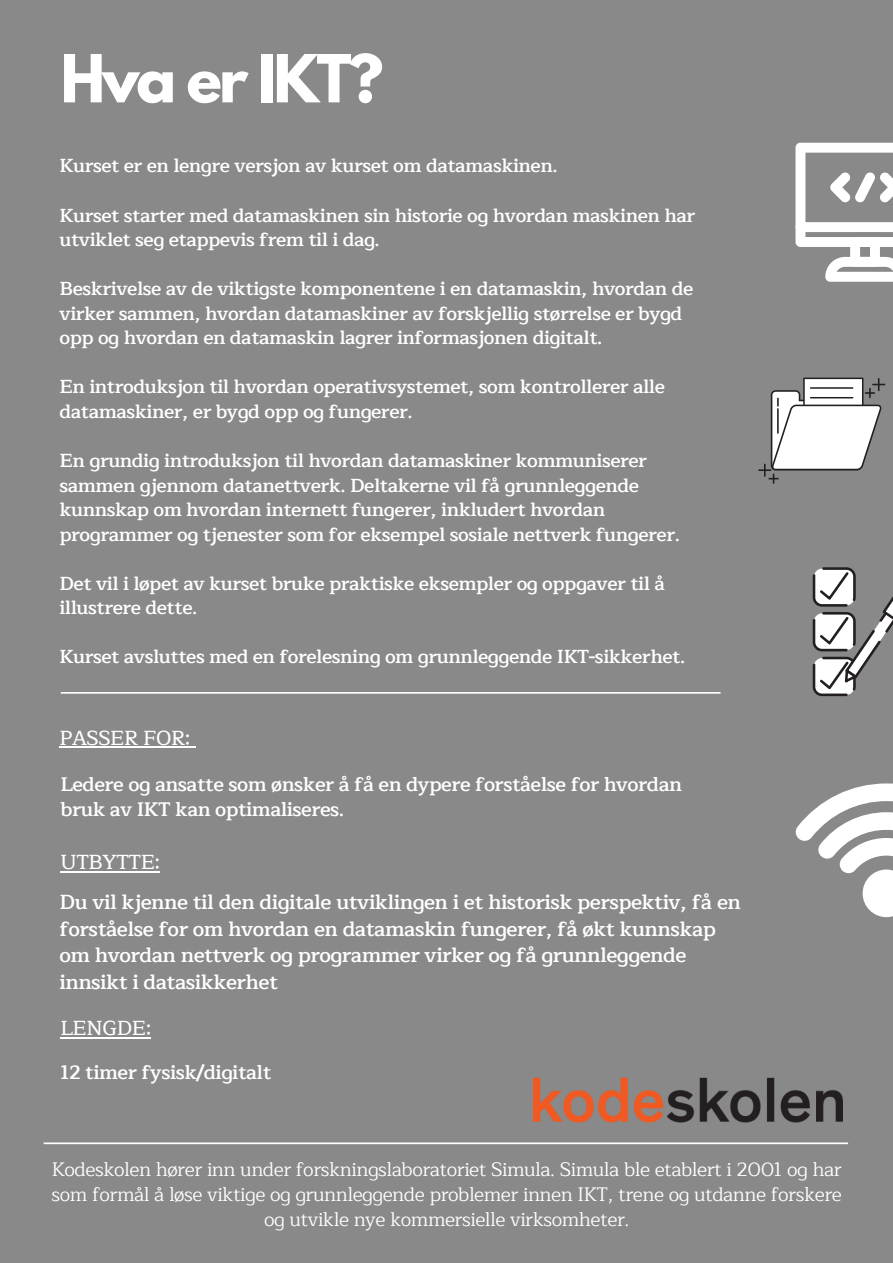
<style>
.page{position:relative;width:893px;height:1263px;background:#898989}
.page>*{position:absolute;margin:0;border:0;box-sizing:border-box;transform-origin:0 0}
.t1{font:700 58.65px "League Spartan";letter-spacing:-.05em;color:#fff}
.t2{font:600 20.62px/26.5px "Maitree";letter-spacing:-.025em;color:#fff}
.t3{font:500 20.62px "Maitree";letter-spacing:-.025em;color:#fff}
.t4{font:600 19.88px/25.3px "Maitree";letter-spacing:-.025em;color:#fff}
.t5{font:19.35px/24.9px "Maitree";letter-spacing:-.025em;color:#fff;text-align:center}
.t6{font:600 19.12px/24.5px "Maitree";letter-spacing:-.025em;color:#fff}
</style>
<div class="page">
<img style="left:533px;top:1077px;width:310px;height:46px">
<hr style="left:59px;top:746px;width:131px;height:2px;background:#fff">
<hr style="left:60px;top:870px;width:100px;height:2px;background:#fff">
<hr style="left:60px;top:1037px;width:91px;height:2px;background:#fff">
<hr style="left:61px;top:692px;width:659px;height:2px;background:#fff">
<svg style="left:795px;top:143px;width:98px;height:139px"></svg>
<svg style="left:795px;top:783px;width:98px;height:134px"></svg>
<svg style="left:758px;top:378px;width:127px;height:106px"></svg>
<svg style="left:812px;top:567px;width:81px;height:129px"></svg>
<hr style="left:44px;top:1142px;width:804px;height:2px;background:#fff">
<p class="t1" style="left:60px;top:50px;width:324px">Hva er IKT?</p>
<p class="t6" style="left:59px;top:154px;width:499px">Kurset er en lengre versjon av kurset om datamaskinen.</p>
<p class="t6" style="left:59px;top:203px;width:637px">Kurset starter med datamaskinen sin historie og hvordan maskinen har utviklet seg etappevis frem til i dag.</p>
<p class="t6" style="left:59px;top:277px;width:635px">Beskrivelse av de viktigste komponentene i en datamaskin, hvordan de virker sammen, hvordan datamaskiner av forskjellig størrelse er bygd opp og hvordan en datamaskin lagrer informasjonen digitalt.</p>
<p class="t6" style="left:59px;top:375px;width:607px">En introduksjon til hvordan operativsystemet, som kontrollerer alle datamaskiner, er bygd opp og fungerer.</p>
<p class="t6" style="left:59px;top:448px;width:622px">En grundig introduksjon til hvordan datamaskiner kommuniserer sammen gjennom datanettverk. Deltakerne vil få grunnleggende kunnskap om hvordan internett fungerer, inkludert hvordan programmer og tjenester som for eksempel sosiale nettverk fungerer.</p>
<p class="t6" style="left:59px;top:571px;width:607px">Det vil i løpet av kurset bruke praktiske eksempler og oppgaver til å illustrere dette.</p>
<p class="t6" style="left:59px;top:645px;width:627px">Kurset avsluttes med en forelesning om grunnleggende IKT-sikkerhet.</p>
<p class="t3" style="left:59px;top:721px;width:132px">PASSER FOR:</p>
<p class="t4" style="left:60px;top:771px;width:623px">Ledere og ansatte som ønsker å få en dypere forståelse for hvordan bruk av IKT kan optimaliseres.</p>
<p class="t3" style="left:60px;top:845px;width:101px">UTBYTTE:</p>
<p class="t2" style="left:59px;top:889px;width:683px">Du vil kjenne til den digitale utviklingen i et historisk perspektiv, få en forståelse for om hvordan en datamaskin fungerer, få økt kunnskap om hvordan nettverk og programmer virker og få grunnleggende innsikt i datasikkerhet</p>
<p class="t3" style="left:60px;top:1012px;width:92px">LENGDE:</p>
<p class="t4" style="left:60px;top:1060px;width:212px">12 timer fysisk/digitalt</p>
<p class="t5" style="left:52px;top:1158px;width:792px">Kodeskolen hører inn under forskningslaboratoriet Simula. Simula ble etablert i 2001 og har som formål å løse viktige og grunnleggende problemer innen IKT, trene og utdanne forskere og utvikle nye kommersielle virksomheter.</p>
</div>
